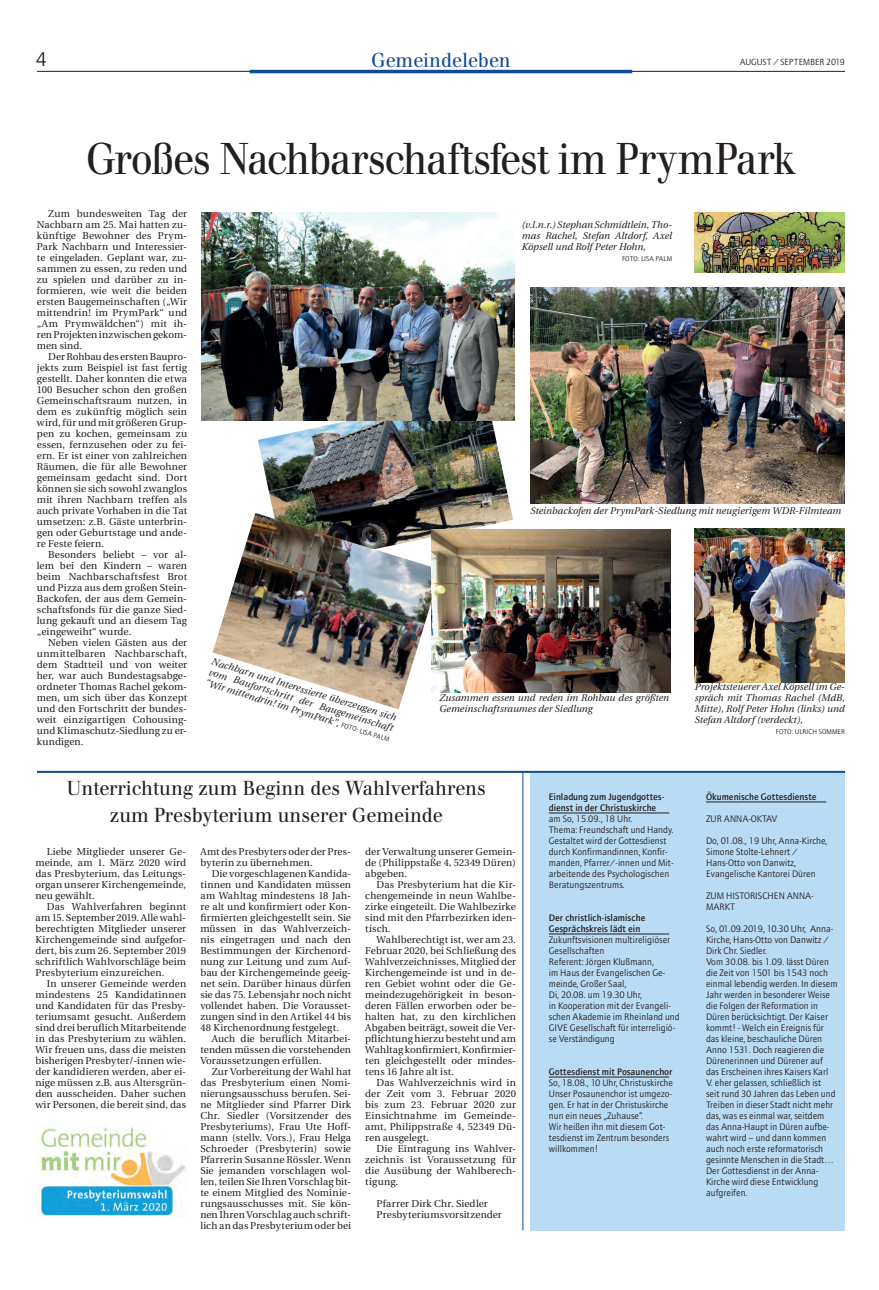
<style>
.page{position:relative;width:879px;height:1290px;background:#fff}
.page>*{position:absolute;margin:0;border:0;box-sizing:border-box;transform-origin:0 0}
.t1{font:44px "Walbaum";letter-spacing:-.03em;color:#231f20;scale:.9 1}
.t2{font:20px/26.8px "Walbaum";color:#231f20;text-align:center;scale:.95 1}
.t3{font:20px "Walbaum";color:#124a93;scale:.95 1}
.t4{font:20px "AT Quay Sans";color:#231f20}
.t5{font:10px/11px "Utopia";letter-spacing:.01em;color:#231f20;text-align:justify}
.t6{font:italic 9.7px/11px "Utopia";color:#231f20;text-align:justify}
.t7{font:9.5px/11px "AT Quay Sans";color:#231f20}
.t8{font:500 9.5px/11px "AT Quay Sans";color:#231f20}
.t9{font:9px "AT Quay Sans";letter-spacing:-.005em;color:#231f20}
.t10{font:7px "AT Quay Sans";letter-spacing:.005em;color:#231f20}
.s1{font-family:"AT Quay Sans";font-style:normal;font-size:7px}
</style>
<div class="page">
<hr style="left:37px;top:71px;width:808px;height:1px;background:#231f20">
<hr style="left:250px;top:70px;width:382px;height:3px;background:#124a93">
<img style="left:258px;top:421px;width:255px;height:109px">
<img style="left:530px;top:288px;width:315px;height:215px">
<img style="left:201px;top:213px;width:313px;height:208px">
<img style="left:213px;top:513px;width:228px;height:196px">
<img style="left:431px;top:530px;width:239px;height:162px">
<img style="left:694px;top:529px;width:151px;height:153px">
<img style="left:694px;top:212px;width:151px;height:60px">
<img style="left:37px;top:1127px;width:149px;height:91px">
<hr style="left:37px;top:771px;width:808px;height:2px;background:#124a93">
<div style="left:530px;top:773px;width:315px;height:457px;background:#b9dbf3"></div>
<hr style="left:549px;top:813px;width:120px;height:1px;background:#231f20">
<hr style="left:549px;top:934px;width:120px;height:1px;background:#231f20">
<hr style="left:549px;top:1077px;width:120px;height:1px;background:#231f20">
<hr style="left:706px;top:802px;width:120px;height:1px;background:#231f20">
<hr style="left:522px;top:772px;width:1px;height:458px;background:#124a93">
<h2 class="t3" style="left:371px;top:48px;width:149px">Gemeindeleben</h2>
<h2 class="t4" style="left:36px;top:48px;width:13px">4</h2>
<p class="t9" style="left:740px;top:57px;width:107px">AUGUST / SEPTEMBER 2019</p>
<h1 class="t1" style="left:86px;top:134px;width:791px">Großes Nachbarschaftsfest im PrymPark</h1>
<p class="t5" style="left:37px;top:208px;width:152px;text-indent:11px">Zum bundesweiten Tag der Nachbarn am 25. Mai hatten zu&shy;künftige Bewohner des Prym-Park Nachbarn und Interessier&shy;te eingeladen. Geplant war, zu&shy;sammen zu essen, zu reden und zu spielen und darüber zu in&shy;formieren, wie weit die beiden ersten Baugemeinschaften („Wir mittendrin! im PrymPark“ und „Am Prymwäldchen“) mit ih&shy;ren Projekten inzwischen gekom&shy;men sind.</p>
<p class="t5" style="left:37px;top:351px;width:152px;text-indent:11px">Der Rohbau des ersten Baupro&shy;jekts zum Beispiel ist fast fertig gestellt. Daher konnten die etwa 100 Besucher schon den großen Gemeinschaftsraum nutzen, in dem es zukünftig möglich sein wird, für und mit größeren Grup&shy;pen zu kochen, gemeinsam zu essen, fernzusehen oder zu fei&shy;ern. Er ist einer von zahlreichen Räumen, die für alle Bewohner gemeinsam gedacht sind. Dort können sie sich sowohl zwanglos mit ihren Nachbarn treffen als auch private Vorhaben in die Tat umsetzen: z.B. Gäste unterbrin&shy;gen oder Geburtstage und ande&shy;re Feste feiern.</p>
<p class="t5" style="left:37px;top:549px;width:152px;text-indent:11px">Besonders beliebt – vor al&shy;lem bei den Kindern – waren beim Nachbarschaftsfest Brot und Pizza aus dem großen Stein-Backofen, der aus dem Gemein&shy;schaftsfonds für die ganze Sied&shy;lung gekauft und an diesem Tag „eingeweiht“ wurde.</p>
<p class="t5" style="left:37px;top:637px;width:152px;text-indent:11px">Neben vielen Gästen aus der unmittelbaren Nachbarschaft, dem Stadtteil und von weiter her, war auch Bundestagsabge&shy;ordneter Thomas Rachel gekom&shy;men, um sich über das Konzept und den Fortschritt der bundes&shy;weit einzigartigen Cohousing&shy;und Klimaschutz-Siedlung zu er&shy;kundigen.</p>
<p class="t6" style="left:522px;top:220px;width:152px">(v.l.n.r.) Stephan Schmidtlein, Tho&shy;mas Rachel, Stefan Altdorf, Axel Köpsell und Rolf Peter Hohn,</p>
<p class="t10" style="left:622px;top:255px;width:52px">FOTO: LISA PALM</p>
<p class="t6" style="left:530px;top:506px;width:312px">Steinbackofen der PrymPark-Siedlung mit neugierigem WDR-Filmteam</p>
<p class="t6" style="left:214px;top:656px;width:194px;rotate:17deg">Nachbarn und Interessierte überzeugen sich vom Baufortschritt der Baugemeinschaft “Wir mittendrin! im PrymPark”, <span class="s1">FOTO: LISA PALM</span></p>
<h2 class="t2" style="left:67px;top:775px;width:442px">Unterrichtung zum Beginn des Wahlverfahrens zum Presbyterium unserer Gemeinde</h2>
<p class="t5" style="left:35px;top:846px;width:152px;text-indent:11px">Liebe Mitglieder unserer Ge&shy;meinde, am 1. März 2020 wird das Presbyterium, das Leitungs&shy;organ unserer Kirchengemeinde, neu gewählt.</p>
<p class="t5" style="left:35px;top:901px;width:152px;text-indent:11px">Das Wahlverfahren beginnt am 15. September 2019. Alle wahl&shy;berechtigten Mitglieder unserer Kirchengemeinde sind aufgefor&shy;dert, bis zum 26. September 2019 schriftlich Wahlvorschläge beim Presbyterium einzureichen.</p>
<p class="t5" style="left:35px;top:978px;width:152px;text-indent:11px">In unserer Gemeinde werden mindestens 25 Kandidatinnen und Kandidaten für das Presby&shy;teriumsamt gesucht. Außerdem sind drei beruflich Mitarbeitende in das Presbyterium zu wählen.<br>Wir freuen uns, dass die meisten bisherigen Presbyter/-innen wie&shy;der kandidieren werden, aber ei&shy;nige müssen z.B. aus Altersgrün&shy;den ausscheiden. Daher suchen wir Personen, die bereit sind, das</p>
<p class="t6" style="left:694px;top:682px;width:152px">Projektsteuerer Axel Köpsell im Ge&shy;spräch mit Thomas Rachel (MdB, Mitte), Rolf Peter Hohn (links) und Stefan Altdorf (verdeckt),</p>
<p class="t10" style="left:776px;top:728px;width:71px">FOTO: ULRICH SOMMER</p>
<p class="t6" style="left:439px;top:693px;width:231px">Zusammen essen und reden im Rohbau des größten<br>Gemeinschaftsraumes der Siedlung</p>
<p class="t8" style="left:706px;top:791px;width:112px">Ökumenische Gottesdienste</p>
<p class="t7" style="left:706px;top:813px;width:73px">ZUR ANNA-OKTAV</p>
<p class="t7" style="left:706px;top:835px;width:123px">Do, 01.08., 19 Uhr, Anna-Kirche,<br>Simone Stolte-Lehnert /<br>Hans-Otto von Danwitz,<br>Evangelische Kantorei Düren</p>
<p class="t7" style="left:706px;top:890px;width:109px">ZUM HISTORISCHEN ANNA-<br>MARKT</p>
<p class="t7" style="left:706px;top:923px;width:133px">So, 01.09.2019, 10.30 Uhr, Anna-<br>Kirche, Hans-Otto von Danwitz /<br>Dirk Chr. Siedler.<br>Vom 30.08. bis 1.09. lässt Düren die Zeit von 1501 bis 1543 noch einmal lebendig werden. In diesem<br>Jahr werden in besonderer Weise die Folgen der Reformation in<br>Düren berücksichtigt. Der Kaiser kommt! - Welch ein Ereignis für das kleine, beschauliche Düren<br>Anno 1531. Doch reagieren die<br>Dürenerinnen und Dürener auf das Erscheinen ihres Kaisers Karl<br>V. eher gelassen, schließlich ist<br>seit rund 30 Jahren das Leben und<br>Treiben in dieser Stadt nicht mehr das, was es einmal war, seitdem das Anna-Haupt in Düren aufbe&shy;wahrt wird – und dann kommen auch noch erste reformatorisch gesinnte Menschen in die Stadt…<br>Der Gottesdienst in der Anna-<br>Kirche wird diese Entwicklung aufgreifen.</p>
<p class="t8" style="left:549px;top:791px;width:117px">Einladung zum Jugendgottes&shy;dienst in der Christuskirche</p>
<p class="t7" style="left:549px;top:813px;width:126px">am So, 15.09., 18 Uhr.<br>Thema: Freundschaft und Handy.<br>Gestaltet wird der Gottesdienst durch Konfirmandinnen, Konfir&shy;manden, Pfarrer/-innen und Mit&shy;arbeitende des Psychologischen<br>Beratungszentrums.</p>
<p class="t8" style="left:549px;top:912px;width:98px">Der christlich-islamische<br>Gesprächskreis lädt ein</p>
<p class="t7" style="left:549px;top:934px;width:132px">Zukunftsvisionen multireligiöser<br>Gesellschaften<br>Referent: Jörgen Klußmann,<br>im Haus der Evangelischen Ge&shy;meinde, Großer Saal,<br>Di, 20.08. um 19.30 Uhr,<br>in Kooperation mit der Evangeli&shy;schen Akademie im Rheinland und<br>GIVE Gesellschaft für interreligiö&shy;se Verständigung</p>
<p class="t8" style="left:549px;top:1066px;width:125px">Gottesdienst mit Posaunenchor</p>
<p class="t7" style="left:549px;top:1077px;width:126px">So, 18.08., 10 Uhr, Christuskirche<br>Unser Posaunenchor ist umgezo&shy;gen. Er hat in der Christuskirche nun ein neues „Zuhause“.<br>Wir heißen ihn mit diesem Got&shy;tesdienst im Zentrum besonders willkommen!</p>
<p class="t5" style="left:365px;top:846px;width:152px">der Verwaltung unserer Gemein&shy;de (Philippstaße 4, 52349 Düren) abgeben.</p>
<p class="t5" style="left:365px;top:879px;width:152px;text-indent:11px">Das Presbyterium hat die Kir&shy;chengemeinde in neun Wahlbe&shy;zirke eingeteilt. Die Wahlbezirke sind mit den Pfarrbezirken iden&shy;tisch.</p>
<p class="t5" style="left:365px;top:934px;width:152px;text-indent:11px">Wahlberechtigt ist, wer am 23.<br>Februar 2020, bei Schließung des Wahlverzeichnisses, Mitglied der Kirchengemeinde ist und in de&shy;ren Gebiet wohnt oder die Ge&shy;meindezugehörigkeit in beson&shy;deren Fällen erworben oder be&shy;halten hat, zu den kirchlichen Abgaben beiträgt, soweit die Ver&shy;pflichtung hierzu besteht und am Wahltag konfirmiert, Konfirmier&shy;ten gleichgestellt oder mindes&shy;tens 16 Jahre alt ist.</p>
<p class="t5" style="left:365px;top:1077px;width:152px;text-indent:11px">Das Wahlverzeichnis wird in der Zeit vom 3. Februar 2020 bis zum 23. Februar 2020 zur Einsichtnahme im Gemeinde&shy;amt, Philippstraße 4, 52349 Dü&shy;ren ausgelegt.</p>
<p class="t5" style="left:365px;top:1143px;width:152px;text-indent:11px">Die Eintragung ins Wahlver&shy;zeichnis ist Voraussetzung für die Ausübung der Wahlberech&shy;tigung.</p>
<p class="t5" style="left:377px;top:1198px;width:127px">Pfarrer Dirk Chr. Siedler<br>Presbyteriumsvorsitzender</p>
<p class="t5" style="left:200px;top:846px;width:152px">Amt des Presbyters oder der Pres&shy;byterin zu übernehmen.</p>
<p class="t5" style="left:200px;top:868px;width:152px;text-indent:11px">Die vorgeschlagenen Kandida&shy;tinnen und Kandidaten müssen am Wahltag mindestens 18 Jah&shy;re alt und konfirmiert oder Kon&shy;firmierten gleichgestellt sein. Sie müssen in das Wahlverzeich&shy;nis eingetragen und nach den Bestimmungen der Kirchenord&shy;nung zur Leitung und zum Auf&shy;bau der Kirchengemeinde geeig&shy;net sein. Darüber hinaus dürfen sie das 75. Lebensjahr noch nicht vollendet haben. Die Vorausset&shy;zungen sind in den Artikel 44 bis 48 Kirchenordnung festgelegt.</p>
<p class="t5" style="left:200px;top:1033px;width:152px;text-indent:11px">Auch die beruflich Mitarbei&shy;tenden müssen die vorstehenden Voraussetzungen erfüllen.</p>
<p class="t5" style="left:200px;top:1066px;width:152px;text-indent:11px">Zur Vorbereitung der Wahl hat das Presbyterium einen Nomi&shy;nierungsausschuss berufen. Sei&shy;ne Mitglieder sind Pfarrer Dirk Chr. Siedler (Vorsitzender des Presbyteriums), Frau Ute Hoff&shy;mann (stellv. Vors.), Frau Helga Schroeder (Presbyterin) sowie Pfarrerin Susanne Rössler. Wenn Sie jemanden vorschlagen wol&shy;len, teilen Sie Ihren Vorschlag bit&shy;te einem Mitglied des Nominie&shy;rungsausschusses mit. Sie kön&shy;nen Ihren Vorschlag auch schrift&shy;lich an das Presbyterium oder bei</p>
</div>
